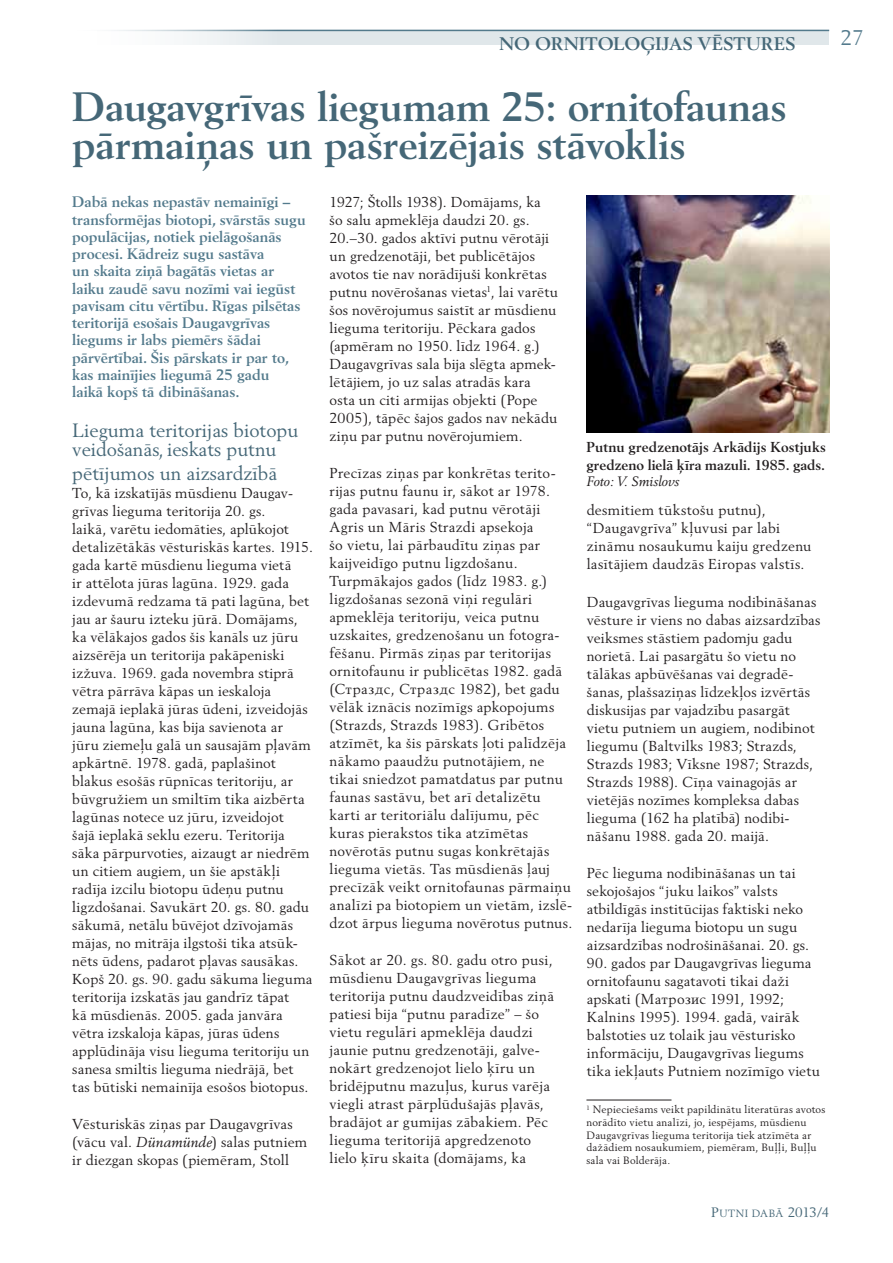
<style>
.page{position:relative;width:893px;height:1263px;background:#fff}
.page>*{position:absolute;margin:0;border:0;box-sizing:border-box;transform-origin:0 0}
.t1{font:700 40.5px/37.5px "Berling";letter-spacing:-.005em;color:#456777}
.t2{font:21px "Berling";color:#537a8c}
.t3{font:19.05px/19.5px "Berling";color:#456777}
.t4{font:700 18px "Berling";letter-spacing:.01em;color:#456777}
.t5{font:700 15px/17.2px "Berling";color:#537a8c}
.t6{font:14.25px/18px "Berling";letter-spacing:.015em;color:#231f20}
.t7{font:700 14.25px/18px "Berling";letter-spacing:.005em;color:#231f20}
.t8{font:13.5px "Berling All Caps";letter-spacing:.025em;color:#456777}
.t9{font:italic 13.5px "Berling";color:#231f20}
.t10{font:10.5px/12.6px "Berling";letter-spacing:.025em;color:#231f20}
.s1{font-style:italic}
</style>
<div class="page">
<svg style="left:151px;top:31px;width:678px;height:14px;background:#e1e7ea"></svg>
<hr style="left:64px;top:30px;width:765px;height:1px;background:#537a8c">
<hr style="left:586px;top:1100px;width:85px;height:1px;background:#231f20">
<img style="left:586px;top:196px;width:243px;height:236px">
<p class="t4" style="left:500px;top:33px;width:297px">NO ORNITOLOĢIJAS VĒSTURES</p>
<h1 class="t1" style="left:72px;top:88px;width:716px">Daugavgrīvas liegumam 25: ornitofaunas pārmaiņas un pašreizējais stāvoklis</h1>
<p class="t6" style="left:330px;top:193px;width:230px">1927; Štolls 1938). Domājams, ka<br>šo salu apmeklēja daudzi 20. gs.<br>20.–30. gados aktīvi putnu vērotāji un gredzenotāji, bet publicētājos avotos tie nav norādījuši konkrētas putnu novērošanas vietas<sup>1</sup>, lai varētu šos novērojumus saistīt ar mūsdienu lieguma teritoriju. Pēckara gados (apmēram no 1950. līdz 1964. g.)<br>Daugavgrīvas sala bija slēgta apmek&shy;lētājiem, jo uz salas atradās kara osta un citi armijas objekti (Pope 2005), tāpēc šajos gados nav nekādu ziņu par putnu novērojumiem.</p>
<p class="t6" style="left:330px;top:464px;width:244px">Precīzas ziņas par konkrētas terito&shy;rijas putnu faunu ir, sākot ar 1978. gada pavasari, kad putnu vērotāji Agris un Māris Strazdi apsekoja<br>šo vietu, lai pārbaudītu ziņas par kaijveidīgo putnu ligzdošanu.<br>Turpmākajos gados (līdz 1983. g.) ligzdošanas sezonā viņi regulāri apmeklēja teritoriju, veica putnu uzskaites, gredzenošanu un fotogra&shy;fēšanu. Pirmās ziņas par teritorijas ornitofaunu ir publicētas 1982. gadā (Страздс, Страздс 1982), bet gadu vēlāk iznācis nozīmīgs apkopojums (Strazds, Strazds 1983). Gribētos atzīmēt, ka šis pārskats ļoti palīdzēja nākamo paaudžu putnotājiem, ne tikai sniedzot pamatdatus par putnu faunas sastāvu, bet arī detalizētu karti ar teritoriālu dalījumu, pēc kuras pierakstos tika atzīmētas novērotās putnu sugas konkrētajās lieguma vietās. Tas mūsdienās ļauj precīzāk veikt ornitofaunas pārmaiņu analīzi pa biotopiem un vietām, izslē&shy;dzot ārpus lieguma novērotus putnus.</p>
<p class="t6" style="left:330px;top:950px;width:226px">Sākot ar 20. gs. 80. gadu otro pusi, mūsdienu Daugavgrīvas lieguma teritorija putnu daudzveidības ziņā patiesi bija “putnu paradīze” – šo vietu regulāri apmeklēja daudzi jaunie putnu gredzenotāji, galve&shy;nokārt gredzenojot lielo ķīru un bridējputnu mazuļus, kurus varēja viegli atrast pārplūdušajās pļavās, bradājot ar gumijas zābakiem. Pēc lieguma teritorijā apgredzenoto lielo ķīru skaita (domājams, ka</p>
<p class="t5" style="left:72px;top:194px;width:235px">Dabā nekas nepastāv nemainīgi – transformējas biotopi, svārstās sugu populācijas, notiek pielāgošanās procesi. Kādreiz sugu sastāva<br>un skaita ziņā bagātās vietas ar laiku zaudē savu nozīmi vai iegūst pavisam citu vērtību. Rīgas pilsētas teritorijā esošais Daugavgrīvas liegums ir labs piemērs šādai pārvērtībai. Šis pārskats ir par to, kas mainījies liegumā 25 gadu<br>laikā kopš tā dibināšanas.</p>
<h3 class="t3" style="left:72px;top:420px;width:228px">Lieguma teritorijas biotopu veidošanās, ieskats putnu</h3>
<h3 class="t3" style="left:72px;top:463px;width:206px">pētījumos un aizsardzībā</h3>
<p class="t6" style="left:72px;top:484px;width:242px">To, kā izskatījās mūsdienu Daugav&shy;grīvas lieguma teritorija 20. gs.<br>laikā, varētu iedomāties, aplūkojot detalizētākās vēsturiskās kartes. 1915. gada kartē mūsdienu lieguma vietā<br>ir attēlota jūras lagūna. 1929. gada izdevumā redzama tā pati lagūna, bet jau ar šauru izteku jūrā. Domājams, ka vēlākajos gados šis kanāls uz jūru aizsērēja un teritorija pakāpeniski izžuva. 1969. gada novembra stiprā vētra pārrāva kāpas un ieskaloja zemajā ieplakā jūras ūdeni, izveidojās jauna lagūna, kas bija savienota ar jūru ziemeļu galā un sausajām pļavām apkārtnē. 1978. gadā, paplašinot blakus esošās rūpnīcas teritoriju, ar būvgružiem un smiltīm tika aizbērta lagūnas notece uz jūru, izveidojot<br>šajā ieplakā seklu ezeru. Teritorija sāka pārpurvoties, aizaugt ar niedrēm un citiem augiem, un šie apstākļi radīja izcilu biotopu ūdeņu putnu ligzdošanai. Savukārt 20. gs. 80. gadu sākumā, netālu būvējot dzīvojamās mājas, no mitrāja ilgstoši tika atsūk&shy;nēts ūdens, padarot pļavas sausākas.<br>Kopš 20. gs. 90. gadu sākuma lieguma teritorija izskatās jau gandrīz tāpat<br>kā mūsdienās. 2005. gada janvāra vētra izskaloja kāpas, jūras ūdens applūdināja visu lieguma teritoriju un sanesa smiltis lieguma niedrājā, bet tas būtiski nemainīja esošos biotopus.</p>
<p class="t6" style="left:72px;top:1115px;width:236px">Vēsturiskās ziņas par Daugavgrīvas (vācu val. <span class="s1">Dünamünde</span>) salas putniem ir diezgan skopas (piemēram, Stoll</p>
<p class="t7" style="left:586px;top:438px;width:241px">Putnu gredzenotājs Arkādijs Kostjuks gredzeno lielā ķīra mazuli. 1985. gads.</p>
<p class="t9" style="left:586px;top:473px;width:95px">Foto: V. Smislovs</p>
<p class="t6" style="left:587px;top:500px;width:226px">desmitiem tūkstošu putnu), “Daugavgrīva” kļuvusi par labi zināmu nosaukumu kaiju gredzenu lasītājiem daudzās Eiropas valstīs.</p>
<p class="t6" style="left:587px;top:593px;width:235px">Daugavgrīvas lieguma nodibināšanas vēsture ir viens no dabas aizsardzības veiksmes stāstiem padomju gadu norietā. Lai pasargātu šo vietu no tālākas apbūvēšanas vai degradē&shy;šanas, plašsaziņas līdzekļos izvērtās diskusijas par vajadzību pasargāt vietu putniem un augiem, nodibinot liegumu (Baltvilks 1983; Strazds, Strazds 1983; Vīksne 1987; Strazds, Strazds 1988). Cīņa vainagojās ar vietējās nozīmes kompleksa dabas lieguma (162 ha platībā) nodibi&shy;nāšanu 1988. gada 20. maijā.</p>
<p class="t6" style="left:587px;top:864px;width:224px">Pēc lieguma nodibināšanas un tai sekojošajos “juku laikos” valsts atbildīgās institūcijas faktiski neko nedarīja lieguma biotopu un sugu aizsardzības nodrošināšanai. 20. gs.</p>
<p class="t6" style="left:587px;top:954px;width:235px">90. gados par Daugavgrīvas lieguma ornitofaunu sagatavoti tikai daži apskati (Матрозис 1991, 1992; Kalnins 1995). 1994. gadā, vairāk balstoties uz tolaik jau vēsturisko informāciju, Daugavgrīvas liegums tika iekļauts Putniem nozīmīgo vietu</p>
<p class="t10" style="left:586px;top:1103px;width:240px"><sup>1</sup> Nepieciešams veikt papildinātu literatūras avotos norādīto vietu analīzi, jo, iespējams, mūsdienu Daugavgrīvas lieguma teritorija tiek atzīmēta ar dažādiem nosaukumiem, piemēram, Buļļi, Buļļu sala vai Bolderāja.</p>
<h2 class="t2" style="left:840px;top:25px;width:25px">27</h2>
<p class="t8" style="left:711px;top:1204px;width:120px">Putni dabā 2013/4</p>
</div>
